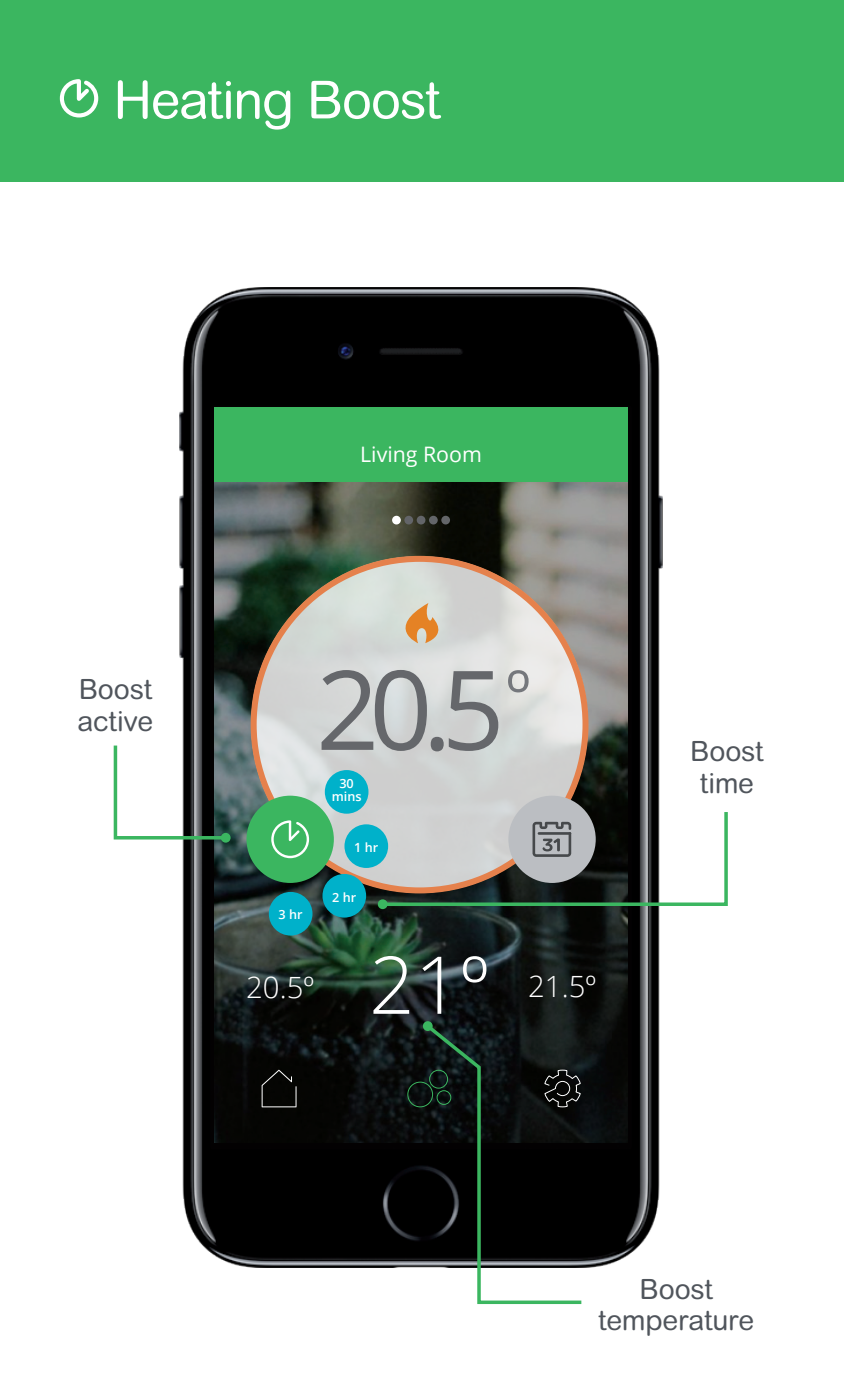
<style>
.page{position:relative;width:844px;height:1389px;background:#fff}
.page>*{position:absolute;margin:0;border:0;box-sizing:border-box;transform-origin:0 0}
.t1{font:110.25px "Open Sans";color:#65676b}
.t2{font:300 79.8px "Open Sans";color:#fff}
.t3{font:52.5px "Arial Rounded MT Std";letter-spacing:-.025em;color:#fff}
.t4{font:300 29.4px "Open Sans";color:#fff}
.t5{font:28px/31.5px "Arial Rounded MT Std";letter-spacing:-.005em;color:#50555c;text-align:center}
.t6{font:21.35px "Open Sans";color:#fff}
.t7{font:600 12.6px/13px "Open Sans";color:#fff;text-align:center}
.s1{font-size:29.75px}
</style>
<div class="page">
<div style="left:0;top:0;width:843px;height:182px;background:#3bb660"></div>
<svg style="left:59px;top:79px;width:40px;height:39px"></svg>
<img style="left:179px;top:287px;width:483px;height:980px">
<svg style="left:214px;top:481px;width:413px;height:661px;background:#323b36"></svg>
<div style="left:407px;top:1082px;width:26px;height:25px;border:1px solid #3bb660;border-radius:50%"></div>
<svg style="left:233px;top:953px;width:63px;height:263px;background:#0c0f0e"></svg>
<svg style="left:250px;top:556px;width:338px;height:337px;background:#bdbdb7"></svg>
<div style="left:508px;top:796px;width:87px;height:87px;background:#bbbec2;border-radius:50%"></div>
<div style="left:214px;top:407px;width:413px;height:74px;background:#3bb660"></div>
<div style="left:392px;top:516px;width:9px;height:8px;background:#fff;border-radius:50%"></div>
<div style="left:404px;top:516px;width:9px;height:8px;background:#636569;border-radius:50%"></div>
<div style="left:416px;top:516px;width:9px;height:8px;background:#636569;border-radius:50%"></div>
<div style="left:429px;top:516px;width:8px;height:8px;background:#636569;border-radius:50%"></div>
<div style="left:441px;top:516px;width:9px;height:8px;background:#636569;border-radius:50%"></div>
<div style="left:325px;top:770px;width:43px;height:44px;background:#00b1ca;border-radius:50%"></div>
<div style="left:344px;top:824px;width:44px;height:44px;background:#00b1ca;border-radius:50%"></div>
<div style="left:322px;top:874px;width:44px;height:44px;background:#00b1ca;border-radius:50%"></div>
<div style="left:269px;top:892px;width:43px;height:44px;background:#00b1ca;border-radius:50%"></div>
<svg style="left:384px;top:603px;width:63px;height:40px;background:#d9c3a6"></svg>
<div style="left:246px;top:796px;width:88px;height:87px;background:#3bb660;border-radius:50%"></div>
<svg style="left:271px;top:820px;width:38px;height:38px"></svg>
<svg style="left:113px;top:742px;width:116px;height:99px"></svg>
<div style="left:221px;top:833px;width:9px;height:10px;background:#3bb660;border-radius:50%"></div>
<svg style="left:379px;top:809px;width:349px;height:99px"></svg>
<div style="left:378px;top:899px;width:9px;height:10px;background:#3bb660;border-radius:50%"></div>
<svg style="left:422px;top:1021px;width:162px;height:283px;background:#292f2d"></svg>
<div style="left:423px;top:1021px;width:9px;height:10px;background:#3bb660;border-radius:50%"></div>
<h3 class="t3" style="left:114px;top:69px;width:328px">Heating Boost</h3>
<p class="t5" style="left:78px;top:673px;width:77px;text-align:left">Boost active</p>
<p class="t6" style="left:360px;top:439px;width:123px">Living Room</p>
<h1 class="t1" style="left:316px;top:634px;width:216px">20.5<sup>º</sup></h1>
<p class="t7" style="left:331px;top:777px;width:31px">30 mins</p>
<p class="t7" style="left:354px;top:840px;width:26px">1 hr</p>
<p class="t7" style="left:278px;top:908px;width:26px">3 hr</p>
<p class="t7" style="left:332px;top:890px;width:26px">2 hr</p>
<h2 class="t2" style="left:369px;top:930px;width:121px">21º</h2>
<p class="t4" style="left:246px;top:967px;width:69px">20.5<span class="s1">º</span></p>
<p class="t4" style="left:528px;top:967px;width:69px">21.5<span class="s1">º</span></p>
<p class="t5" style="left:690px;top:735px;width:75px">Boost time</p>
<p class="t5" style="left:598px;top:1273px;width:157px">Boost temperature</p>
</div>
